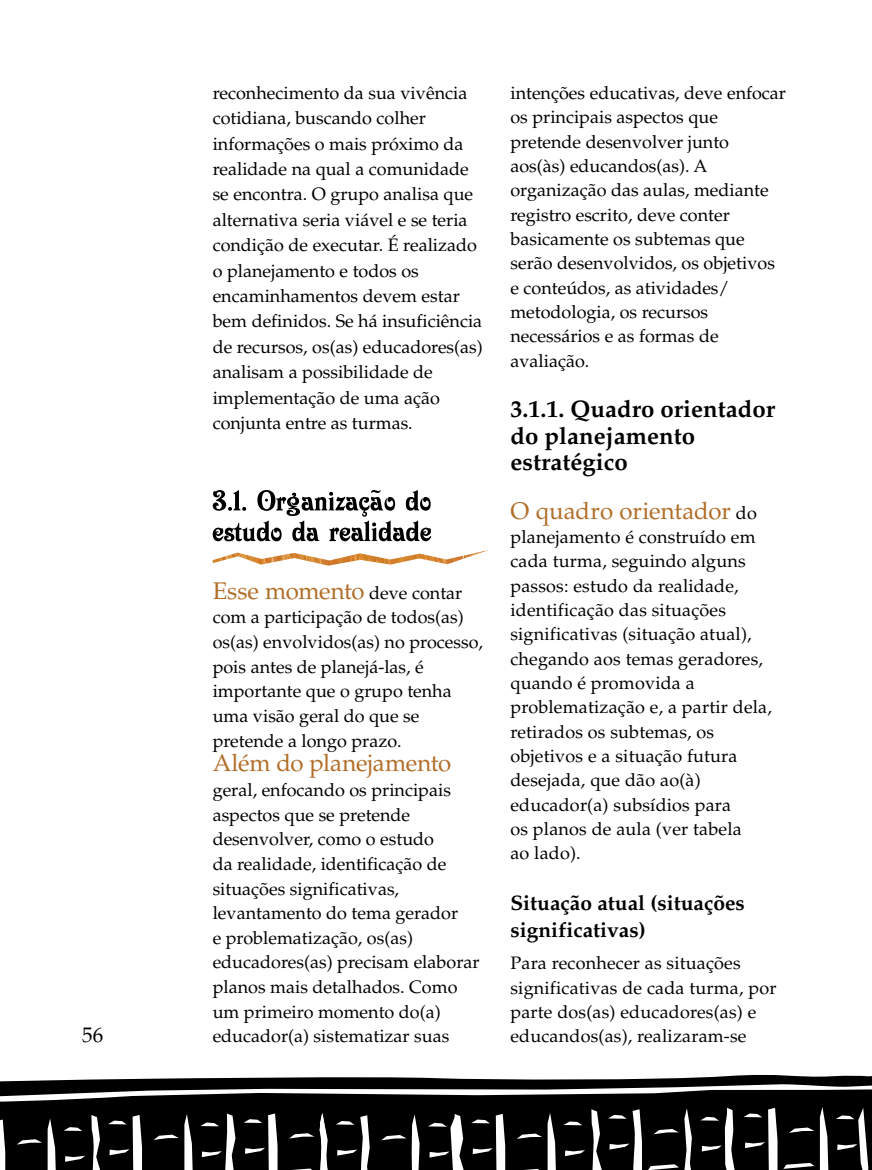
<style>
.page{position:relative;width:872px;height:1170px;background:#fff}
.page>*{position:absolute;margin:0;border:0;box-sizing:border-box;transform-origin:0 0}
.t1{font:24px "Palatino";letter-spacing:-.005em;color:#b26e29}
.t2{font:700 24px/26.4px "Palatino";color:#000}
.t3{font:700 21px/26.4px "Palatino";color:#000}
.t4{font:21px "Palatino";color:#000}
.t5{font:18px/24.3px "Palatino";color:#000}
.s1{font-size:18px;color:#000}
</style>
<div class="page">
<svg style="left:0;top:1074px;width:872px;height:10px;fill:#000"></svg>
<svg style="left:0;top:1084px;width:872px;height:86px"></svg>
<svg style="left:213px;top:490px;width:218px;height:51px"></svg>
<img style="left:213px;top:550px;width:276px;height:15px">
<p class="t4" style="left:82px;top:1022px;width:22px">56</p>
<p class="t5" style="left:213px;top:80px;width:272px;line-height:25.3px">reconhecimento da sua vivência cotidiana, buscando colher informações o mais próximo da realidade na qual a comunidade se encontra. O grupo analisa que alternativa seria viável e se teria condição de executar. É realizado o planejamento e todos os encaminhamentos devem estar bem definidos. Se há insuficiência de recursos, os(as) educadores(as) analisam a possibilidade de implementação de uma ação conjunta entre as turmas.</p>
<p class="t1" style="left:213px;top:576px;width:251px">Esse momento <span class="s1">deve contar</span></p>
<p class="t5" style="left:213px;top:605px;width:272px">com a participação de todos(as) os(as) envolvidos(as) no processo, pois antes de planejá-las, é importante que o grupo tenha uma visão geral do que se pretende a longo prazo.</p>
<p class="t1" style="left:213px;top:749px;width:240px">Além do planejamento</p>
<p class="t5" style="left:213px;top:777px;width:268px">geral, enfocando os principais aspectos que se pretende desenvolver, como o estudo<br>da realidade, identificação de situações significativas, levantamento do tema gerador<br>e problematização, os(as) educadores(as) precisam elaborar planos mais detalhados. Como um primeiro momento do(a) educador(a) sistematizar suas</p>
<p class="t5" style="left:510px;top:81px;width:277px">intenções educativas, deve enfocar os principais aspectos que pretende desenvolver junto aos(às) educandos(as). A organização das aulas, mediante registro escrito, deve conter basicamente os subtemas que serão desenvolvidos, os objetivos e conteúdos, as atividades/ metodologia, os recursos necessários e as formas de avaliação.</p>
<p class="t2" style="left:510px;top:396px;width:266px">3.1.1. Quadro orientador do planejamento estratégico</p>
<p class="t1" style="left:510px;top:496px;width:248px">O quadro orientador <span class="s1">do</span></p>
<p class="t5" style="left:510px;top:525px;width:263px">planejamento é construído em cada turma, seguindo alguns passos: estudo da realidade, identificação das situações significativas (situação atual), chegando aos temas geradores, quando é promovida a problematização e, a partir dela, retirados os subtemas, os objetivos e a situação futura desejada, que dão ao(à) educador(a) subsídios para<br>os planos de aula (ver tabela<br>ao lado).</p>
<p class="t3" style="left:510px;top:889px;width:236px">Situação atual (situações significativas)</p>
<p class="t5" style="left:510px;top:951px;width:268px">Para reconhecer as situações significativas de cada turma, por parte dos(as) educadores(as) e educandos(as), realizaram-se</p>
</div>
